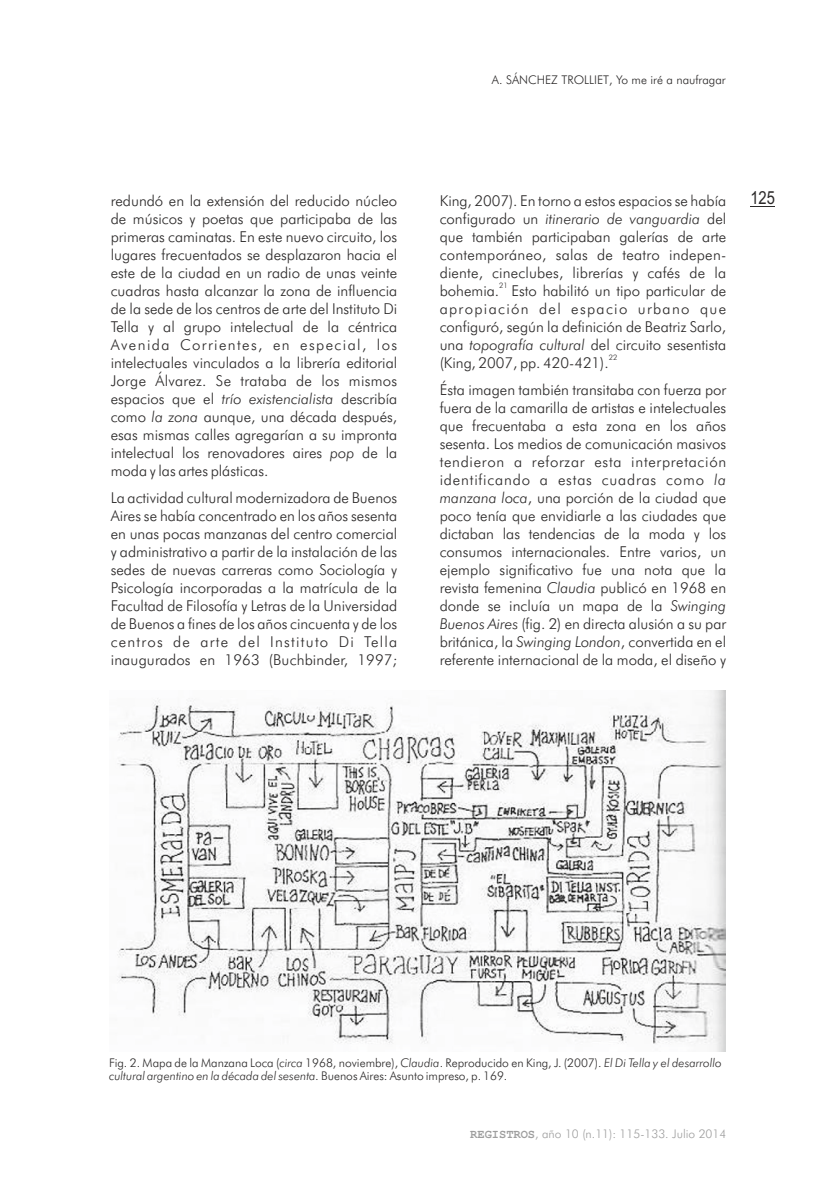
<style>
.page{position:relative;width:830px;height:1191px;background:#fff}
.page>*{position:absolute;margin:0;border:0;box-sizing:border-box;transform-origin:0 0}
.t1{font:18px "Arial Narrow";color:#2b2929}
.t2{font:300 15px/18px "Futura BT";color:#2b2929;text-align:justify}
.t3{font:300 12px/12.3px "Futura BT";color:#2b2929}
.t4{font:300 12px "Futura BT";color:#9e9e9e}
.t5{font:300 7.5px "Futura BT";color:#2b2929}
.s1{font-style:italic}
.s2{font-family:"Courier New";font-weight:700}
</style>
<div class="page">
<svg style="left:750px;top:206px;width:24px;height:1px"></svg>
<img style="left:117px;top:690px;width:609px;height:362px">
<p class="t3" style="left:491px;top:75px;width:235px">A. SÁNCHEZ TROLLIET, Yo me iré a naufragar</p>
<p class="t2" style="left:111px;top:193px;width:288px">redundó en la extensión del reducido núcleo</p>
<p class="t1" style="left:750px;top:191px;width:26px">125</p>
<p class="t2" style="left:111px;top:211px;width:288px">de músicos y poetas que participaba de las primeras caminatas. En este nuevo circuito, los lugares frecuentados se desplazaron hacia el este de la ciudad en un radio de unas veinte cuadras hasta alcanzar la zona de influencia de la sede de los centros de arte del Instituto Di Tella y al grupo intelectual de la céntrica Avenida Corrientes, en especial, los intelectuales vinculados a la librería editorial Jorge Álvarez. Se trataba de los mismos espacios que el <span class="s1">trío existencialista</span> describía como <span class="s1">la zona</span> aunque, una década después, esas mismas calles agregarían a su impronta intelectual los renovadores aires <span class="s1">pop</span> de la moda y las artes plásticas.</p>
<p class="t2" style="left:111px;top:490px;width:288px">La actividad cultural modernizadora de Buenos Aires se había concentrado en los años sesenta en unas pocas manzanas del centro comercial y administrativo a partir de la instalación de las sedes de nuevas carreras como Sociología y Psicología incorporadas a la matrícula de la Facultad de Filosofía y Letras de la Universidad de Buenos a fines de los años cincuenta y de los centros de arte del Instituto Di Tella inaugurados en 1963 (Buchbinder, 1997;</p>
<p class="t2" style="left:439px;top:193px;width:288px">King, 2007). En torno a estos espacios se había configurado un <span class="s1">itinerario de vanguardia</span> del que también participaban galerías de arte contemporáneo, salas de teatro indepen&shy;diente, cineclubes, librerías y cafés de la</p>
<p class="t5" style="left:499px;top:283px;width:10px">21</p>
<p class="t2" style="left:439px;top:283px;width:288px">bohemia. Esto habilitó un tipo particular de apropiación del espacio urbano que configuró, según la definición de Beatriz Sarlo, una <span class="s1">topografía cultural</span> del circuito sesentista</p>
<p class="t5" style="left:608px;top:355px;width:10px">22</p>
<p class="t2" style="left:439px;top:350px;width:288px;line-height:26.8px">(King, 2007, pp. 420-421).<br>Ésta imagen también transitaba con fuerza por</p>
<p class="t2" style="left:439px;top:400px;width:288px">fuera de la camarilla de artistas e intelectuales que frecuentaba a esta zona en los años sesenta. Los medios de comunicación masivos tendieron a reforzar esta interpretación identificando a estas cuadras como <span class="s1">la manzana loca</span>, una porción de la ciudad que poco tenía que envidiarle a las ciudades que dictaban las tendencias de la moda y los consumos internacionales. Entre varios, un ejemplo significativo fue una nota que la revista femenina <span class="s1">Claudia</span> publicó en 1968 en donde se incluía un mapa de la <span class="s1">Swinging Buenos Aires</span> (fig. 2) en directa alusión a su par británica, la <span class="s1">Swinging London</span>, convertida en el referente internacional de la moda, el diseño y</p>
<p class="t3" style="left:109px;top:1058px;width:613px">Fig. 2. Mapa de la Manzana Loca (<span class="s1">circa</span> 1968, noviembre), <span class="s1">Claudia</span>. Reproducido en King, J. (2007). <span class="s1">El Di Tella y el desarrollo cultural argentino en la década del sesenta.</span> Buenos Aires: Asunto impreso, p. 169.</p>
<p class="t4" style="left:470px;top:1128px;width:257px"><span class="s2">REGISTROS</span>, año 10 (n.11): 115-133. Julio 2014</p>
</div>
